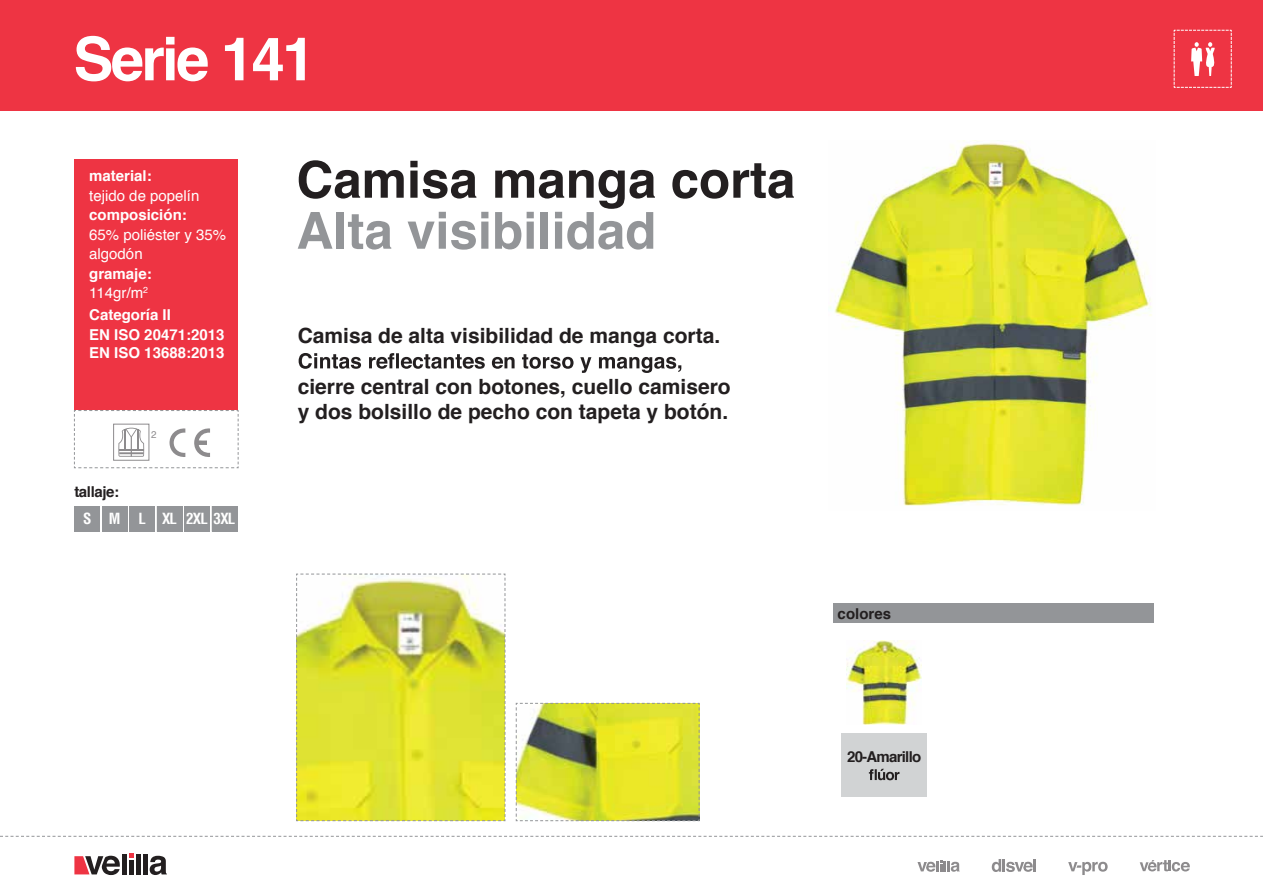
<style>
.page{position:relative;width:1263px;height:893px;background:#fff}
.page>*{position:absolute;margin:0;border:0;box-sizing:border-box;transform-origin:0 0}
.t1{font:700 60px "Helvetica";letter-spacing:-.045em;color:#fff}
.t2{font:700 51px "Helvetica";color:#231f20}
.t3{font:700 51px "Helvetica";color:#939598}
.t4{font:700 21px/25.2px "Helvetica";color:#231f20}
.t5{font:700 15px/19.5px "Helvetica";color:#fff}
.t6{font:15px/19.5px "Helvetica";color:#fff}
.t7{font:700 15px "Helvetica";letter-spacing:-.05em;color:#231f20}
.t8{font:700 condensed 15px "Helvetica LT";letter-spacing:-.05em;color:#fff}
.t9{font:700 15px "Helvetica";letter-spacing:-.025em;color:#231f20}
.t10{font:700 15px "Helvetica";color:#231f20}
.t11{font:9.75px "Helvetica";color:#8d8b8d}
.s1{font-weight:400}
</style>
<div class="page">
<div style="left:0;top:0;width:1263px;height:111px;background:#ee3443"></div>
<div style="left:74px;top:159px;width:164px;height:251px;background:#ee3443"></div>
<svg style="left:917px;top:861px;width:43px;height:11px"></svg>
<svg style="left:1068px;top:862px;width:40px;height:13px"></svg>
<svg style="left:992px;top:859px;width:44px;height:13px"></svg>
<svg style="left:1140px;top:860px;width:50px;height:11px"></svg>
<div style="left:122px;top:854px;width:5px;height:20px;background:#231f20"></div>
<div style="left:136px;top:854px;width:5px;height:20px;background:#231f20"></div>
<hr style="left:143px;top:854px;width:4px;height:20px;background:#231f20">
<svg style="left:150px;top:856px;width:17px;height:19px"></svg>
<svg style="left:129px;top:854px;width:5px;height:4px"></svg>
<div style="left:129px;top:860px;width:5px;height:14px;background:#231f20"></div>
<svg style="left:74px;top:856px;width:46px;height:19px"></svg>
<svg style="left:0;top:836px;width:1263px;height:1px"></svg>
<svg style="left:156px;top:506px;width:56px;height:25px"></svg>
<svg style="left:516px;top:703px;width:184px;height:118px"></svg>
<svg style="left:296px;top:574px;width:209px;height:247px"></svg>
<div style="left:833px;top:604px;width:321px;height:19px;background:#939598"></div>
<svg style="left:299px;top:353px;width:382px;height:20px"></svg>
<img style="left:830px;top:141px;width:322px;height:365px">
<div style="left:842px;top:733px;width:85px;height:64px;background:#d1d3d4"></div>
<svg style="left:869px;top:769px;width:30px;height:11px"></svg>
<img style="left:847px;top:640px;width:74px;height:85px">
<svg style="left:1173px;top:30px;width:59px;height:58px"></svg>
<div style="left:74px;top:506px;width:26px;height:25px;background:#939598"></div>
<div style="left:212px;top:506px;width:25px;height:25px;background:#939598"></div>
<div style="left:184px;top:506px;width:26px;height:25px;background:#939598"></div>
<div style="left:157px;top:506px;width:25px;height:25px;background:#939598"></div>
<div style="left:129px;top:506px;width:26px;height:25px;background:#939598"></div>
<div style="left:102px;top:506px;width:25px;height:25px;background:#939598"></div>
<svg style="left:74px;top:410px;width:165px;height:58px"></svg>
<h1 class="t1" style="left:73px;top:11px;width:244px">Serie 141</h1>
<p class="t5" style="left:89px;top:166px;width:64px">material:</p>
<p class="t6" style="left:89px;top:186px;width:112px">tejido de popelín</p>
<p class="t5" style="left:89px;top:205px;width:99px">composición:</p>
<p class="t6" style="left:89px;top:225px;width:138px">65% poliéster y 35% algodón</p>
<p class="t5" style="left:89px;top:264px;width:64px">gramaje:<br><span class="s1">114gr/m</span><sup>2</sup></p>
<p class="t5" style="left:89px;top:306px;width:137px">Categoría II<br>EN ISO 20471:2013</p>
<p class="t5" style="left:89px;top:343px;width:137px">EN ISO 13688:2013</p>
<p class="t9" style="left:74px;top:480px;width:46px">tallaje:</p>
<p class="t11" style="left:151px;top:427px;width:7px">2</p>
<p class="t8" style="left:83px;top:510px;width:154px">S M L XL 2XL 3XL</p>
<h2 class="t2" style="left:296px;top:139px;width:500px">Camisa manga corta</h2>
<h2 class="t3" style="left:296px;top:190px;width:361px">Alta visibilidad</h2>
<p class="t4" style="left:298px;top:323px;width:424px">Camisa de alta visibilidad de manga corta.</p>
<p class="t4" style="left:298px;top:374px;width:434px">cierre central con botones, cuello camisero y dos bolsillo de pecho con tapeta y botón.</p>
<p class="t10" style="left:838px;top:602px;width:55px">colores</p>
<p class="t7" style="left:847px;top:745px;width:76px">20-Amarillo</p>
</div>
